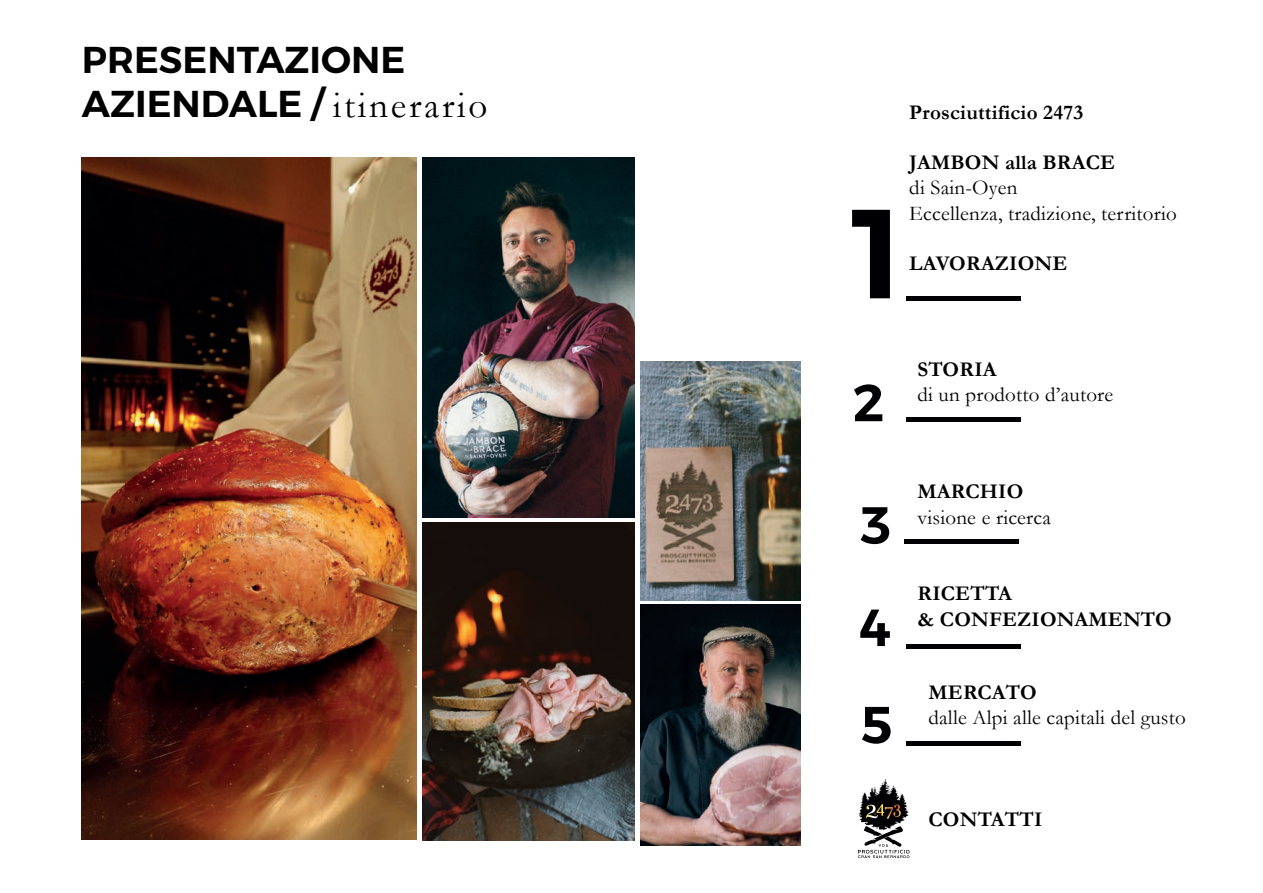
<style>
.page{position:relative;width:1263px;height:893px;background:#fff}
.page>*{position:absolute;margin:0;border:0;box-sizing:border-box;transform-origin:0 0}
.t1{font:600 126.45px "Montserrat";color:#000002}
.t2{font:600 52.05px/102.3px "Montserrat";color:#000002}
.t3{font:600 37.2px/44.7px "Montserrat";color:#000001}
.t4{font:21px/25.2px "Garamond";letter-spacing:.01em;color:#000001}
.t5{font:700 21px/25.2px "Garamond";letter-spacing:.01em;color:#000001}
.s1{font-family:"Garamond";font-weight:400}
</style>
<div class="page">
<img style="left:82px;top:157px;width:335px;height:682px">
<img style="left:422px;top:522px;width:213px;height:319px">
<img style="left:640px;top:605px;width:161px;height:240px">
<img style="left:422px;top:157px;width:213px;height:361px">
<img style="left:640px;top:361px;width:161px;height:239px">
<hr style="left:906px;top:417px;width:115px;height:4px;background:#000002">
<hr style="left:906px;top:296px;width:115px;height:4px;background:#000002">
<hr style="left:904px;top:540px;width:115px;height:4px;background:#000002">
<hr style="left:906px;top:644px;width:115px;height:4px;background:#000002">
<hr style="left:906px;top:741px;width:115px;height:4px;background:#000002">
<svg style="left:858px;top:779px;width:51px;height:79px"></svg>
<h3 class="t3" style="left:82px;top:37px;width:407px">PRESENTAZIONE<br>AZIENDALE / <span class="s1">itinerario</span></h3>
<h1 class="t1" style="left:853px;top:153px;width:51px">1</h1>
<p class="t5" style="left:909px;top:100px;width:175px">Prosciuttificio 2473</p>
<p class="t5" style="left:909px;top:150px;width:207px">JAMBON alla BRACE</p>
<p class="t4" style="left:909px;top:175px;width:269px">di Sain-Oyen<br>Eccellenza, tradizione, territorio</p>
<p class="t5" style="left:909px;top:251px;width:160px">LAVORAZIONE</p>
<h2 class="t2" style="left:853px;top:352px;width:33px">2</h2>
<h2 class="t2" style="left:860px;top:474px;width:33px">3<br>4</h2>
<h2 class="t2" style="left:860px;top:674px;width:34px">5</h2>
<p class="t5" style="left:917px;top:357px;width:81px">STORIA</p>
<p class="t4" style="left:917px;top:381px;width:197px">di un prodotto d’autore</p>
<p class="t5" style="left:917px;top:479px;width:107px">MARCHIO</p>
<p class="t4" style="left:917px;top:504px;width:135px">visione e ricerca</p>
<p class="t5" style="left:917px;top:581px;width:256px">RICETTA<br>&amp; CONFEZIONAMENTO</p>
<p class="t5" style="left:928px;top:680px;width:110px">MERCATO</p>
<p class="t4" style="left:928px;top:704px;width:259px">dalle Alpi alle capitali del gusto</p>
<p class="t5" style="left:928px;top:807px;width:115px">CONTATTI</p>
</div>
